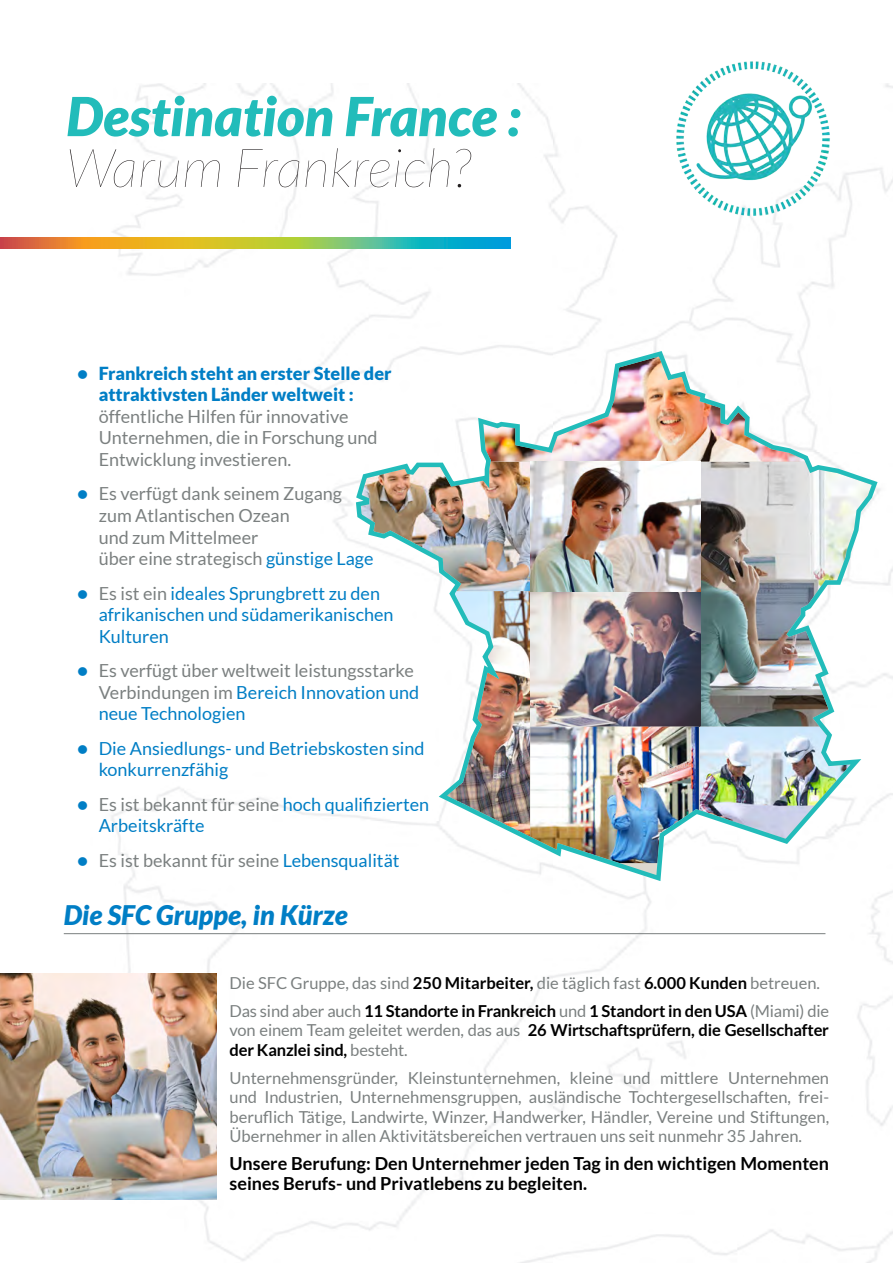
<style>
.page{position:relative;width:893px;height:1263px;background:#fff}
.page>*{position:absolute;margin:0;border:0;box-sizing:border-box;transform-origin:0 0}
.textes{font:italic 900 53.85px/50.8px "Lato";color:#22bcba}
.textes-2{font:italic 900 27px "Lato";color:#007ec5}
.t1{font:18px/21.6px "Lato";color:#7b8080}
.t2{font:18px/21.6px "Lato";color:#007ec5}
.textes-3{font:700 18px/19.5px "Lato";color:#000}
.textes-4{font:16.5px/19.5px "Lato";color:#7b8080;text-align:justify}
.textes-5{font:700 16.5px/19.5px "Lato";letter-spacing:-.01em;color:#000;text-align:justify}
.s1{font-weight:100;color:#231f20}
.s2{font-weight:900;color:#007ec5}
.s3{color:#007ec5}
.s4{font-weight:900}
.s5{color:#7b8080}
.s6{font-weight:700;color:#000}
.s7{font-weight:400;color:#7b8080}
</style>
<div class="page">
<img style="left:0;top:84px;width:893px;height:1179px">
<svg style="left:0;top:237px;width:510px;height:12px;background:#9aad5d"></svg>
<img style="left:353px;top:348px;width:527px;height:536px">
<img style="left:675px;top:61px;width:155px;height:155px">
<hr style="left:64px;top:933px;width:761px;height:1px;background:#7b8080">
<img style="left:0;top:974px;width:216px;height:225px">
<p class="textes" style="left:66px;top:92px;width:456px">Destination France :<br><span class="s1">Warum Frankreich?</span></p>
<p class="t1" style="left:99px;top:362px;width:294px;text-indent:-21px"><span class="s2">• Frankreich steht an erster Stelle der attraktivsten Länder weltweit : </span>öffentliche Hilfen für innovative Unternehmen, die in Forschung und Entwicklung investieren.</p>
<p class="t1" style="left:99px;top:483px;width:276px;text-indent:-21px"><span class="s2">•</span> Es verfügt dank seinem Zugang zum Atlantischen Ozean<br>und zum Mittelmeer<br>über eine strategisch <span class="s3">günstige Lage</span></p>
<p class="t2" style="left:99px;top:582px;width:296px;text-indent:-21px"><span class="s4">•</span> <span class="s5">Es ist ein</span> ideales Sprungbrett zu den afrikanischen und südamerikanischen<br>Kulturen</p>
<p class="t1" style="left:99px;top:660px;width:322px;text-indent:-21px"><span class="s2">•</span> Es verfügt über weltweit leistungsstarke<br>Verbindungen im <span class="s3">Bereich Innovation und neue Technologien</span></p>
<p class="t2" style="left:99px;top:737px;width:327px;text-indent:-21px"><span class="s4">•</span> Die Ansiedlungs- und Betriebskosten sind konkurrenzfähig</p>
<p class="t2" style="left:99px;top:793px;width:332px;text-indent:-21px"><span class="s4">•</span> <span class="s5">Es ist bekannt für seine</span> hoch qualifizierten<br>Arbeitskräfte</p>
<p class="t1" style="left:77px;top:849px;width:324px"><span class="s2">•</span> Es ist bekannt für seine <span class="s3">Lebensqualität</span></p>
<p class="textes-2" style="left:64px;top:900px;width:286px">Die SFC Gruppe, in Kürze</p>
<p class="textes-4" style="left:230px;top:973px;width:592px">Die SFC Gruppe, das sind <span class="s6">250 Mitarbeiter,</span> die täglich fast <span class="s6">6.000 Kunden</span> betreuen.</p>
<p class="textes-5" style="left:229px;top:1000px;width:601px"><span class="s7">Das sind aber auch</span> 11 Standorte in Frankreich <span class="s7">und</span> 1 Standort in den USA <span class="s7">(Miami) die von einem Team geleitet werden, das aus</span> 26 Wirtschaftsprüfern, die Gesellschafter der Kanzlei sind, <span class="s7">besteht.</span></p>
<p class="textes-4" style="left:229px;top:1068px;width:601px">Unternehmensgründer, Kleinstunternehmen, kleine und mittlere Unternehmen und Industrien, Unternehmensgruppen, ausländische Tochtergesellschaften, frei&shy;beruflich Tätige, Landwirte, Winzer, Handwerker, Händler, Vereine und Stiftungen, Übernehmer in allen Aktivitätsbereichen vertrauen uns seit nunmehr 35 Jahren.</p>
<p class="textes-3" style="left:230px;top:1153px;width:601px">Unsere Berufung: Den Unternehmer jeden Tag in den wichtigen Momenten seines Berufs- und Privatlebens zu begleiten.</p>
</div>
